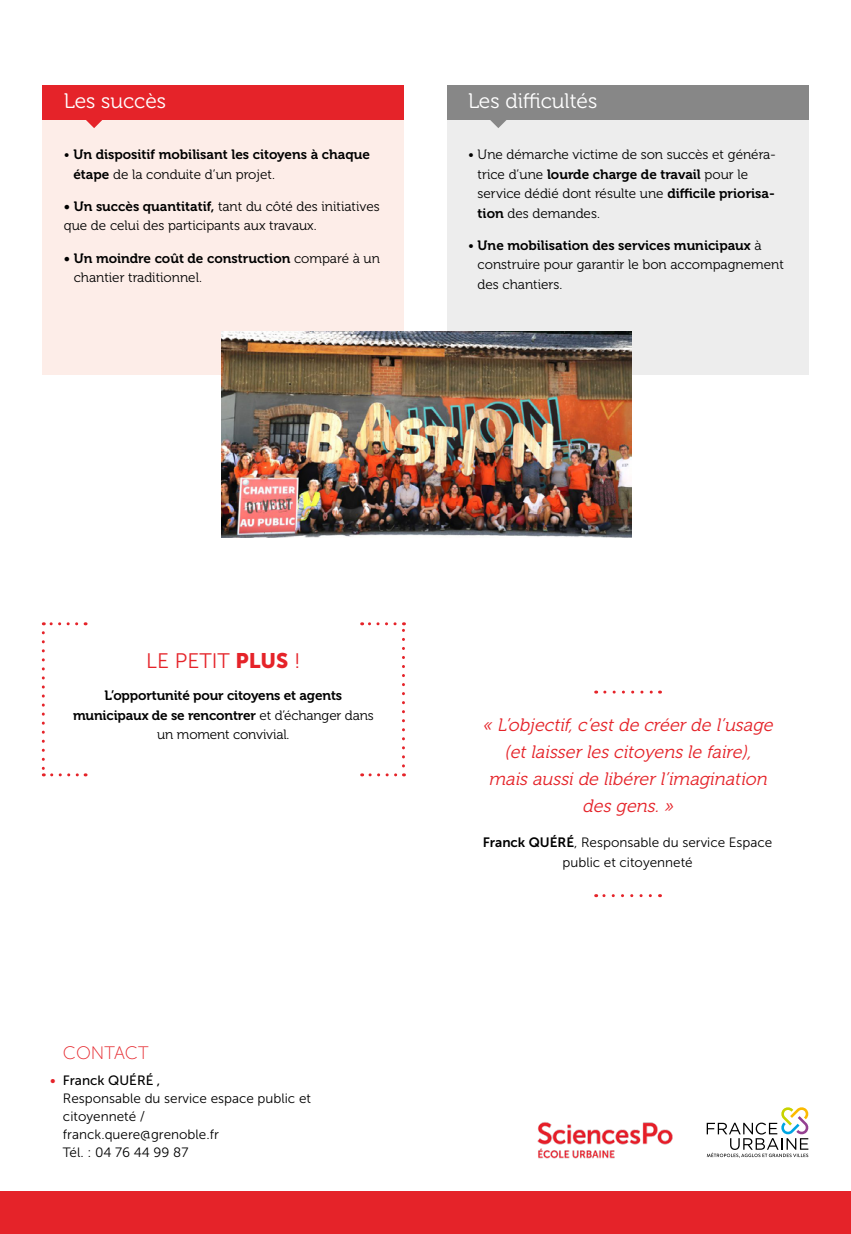
<style>
.page{position:relative;width:851px;height:1234px;background:#fff}
.page>*{position:absolute;margin:0;border:0;box-sizing:border-box;transform-origin:0 0}
.t1{font:21px "Museo 300";color:#fff}
.t2{font:21px "Museo Sans 300";color:#e52329}
.t3{font:italic 18px/27px "Museo 300";color:#e52329;text-align:center}
.t4{font:18px "Museo Sans 100";color:#e52329}
.t5{font:13.5px/19.5px "Museo 300";color:#000}
.t6{font:13.5px/19.5px "Museo 700";color:#000;text-align:center}
.t7{font:13.5px/18px "Museo Sans 300";color:#000;text-align:center}
.t8{font:13.5px "Museo Sans 500";color:#000}
.s1{font-family:"Museo 300"}
.s2{font-family:"Museo 700"}
.s3{font-family:"Museo Sans 900"}
.s4{color:#e52329}
.s5{font-family:"Museo Sans 700"}
</style>
<div class="page">
<div style="left:0;top:1191px;width:850px;height:42px;background:#e52329"></div>
<img style="left:537px;top:1122px;width:136px;height:37px">
<svg style="left:706px;top:1107px;width:102px;height:50px"></svg>
<div style="left:43px;top:102px;width:361px;height:272px;background:#fdede8"></div>
<div style="left:446px;top:102px;width:362px;height:272px;background:#ededed"></div>
<div style="left:43px;top:85px;width:361px;height:34px;background:#e52329"></div>
<div style="left:446px;top:85px;width:362px;height:34px;background:#878787"></div>
<svg style="left:85px;top:119px;width:18px;height:9px"></svg>
<svg style="left:489px;top:119px;width:18px;height:9px"></svg>
<svg style="left:595px;top:894px;width:55px;height:2px"></svg>
<svg style="left:604px;top:690px;width:56px;height:3px"></svg>
<svg style="left:43px;top:622px;width:34px;height:3px"></svg>
<svg style="left:42px;top:632px;width:3px;height:144px"></svg>
<svg style="left:52px;top:773px;width:34px;height:3px"></svg>
<svg style="left:370px;top:773px;width:34px;height:3px"></svg>
<svg style="left:402px;top:622px;width:3px;height:143px"></svg>
<svg style="left:361px;top:622px;width:34px;height:3px"></svg>
<img style="left:221px;top:332px;width:410px;height:205px">
<h1 class="t1" style="left:64px;top:89px;width:104px">Les succès</h1>
<h1 class="t1" style="left:468px;top:89px;width:131px">Les difficultés</h1>
<p class="t6" style="left:64px;top:145px;width:307px"><span class="s1">•</span> Un dispositif mobilisant les citoyens à chaque</p>
<p class="t5" style="left:73px;top:164px;width:203px"><span class="s2">étape</span> de la conduite d’un projet.</p>
<p class="t5" style="left:64px;top:197px;width:317px"><span class="s2">• Un succès quantitatif,</span> tant du côté des initiatives que de celui des participants aux travaux.</p>
<p class="t6" style="left:64px;top:248px;width:317px">• Un moindre coût de construction <span class="s1">comparé à un</span></p>
<p class="t5" style="left:74px;top:268px;width:130px">chantier traditionnel.</p>
<p class="t5" style="left:468px;top:145px;width:309px">• Une démarche victime de son succès et généra-</p>
<p class="t6" style="left:477px;top:164px;width:272px"><span class="s1">trice d’une</span> lourde charge de travail <span class="s1">pour le</span></p>
<p class="t5" style="left:477px;top:184px;width:299px">service dédié dont résulte une <span class="s2">difficile priorisa&shy;tion</span> des demandes.</p>
<p class="t6" style="left:468px;top:235px;width:295px"><span class="s1">•</span> Une mobilisation des services municipaux <span class="s1">à</span></p>
<p class="t5" style="left:477px;top:255px;width:308px">construire pour garantir le bon accompagnement des chantiers.</p>
<h1 class="t2" style="left:146px;top:649px;width:156px">LE PETIT <span class="s3">PLUS</span> !</h1>
<p class="t6" style="left:73px;top:686px;width:302px">L’opportunité pour citoyens et agents municipaux de se rencontrer <span class="s1">et d’échanger dans</span></p>
<p class="t5" style="left:157px;top:725px;width:134px">un moment convivial.</p>
<h2 class="t4" style="left:63px;top:1042px;width:87px">CONTACT</h2>
<p class="t8" style="left:50px;top:1072px;width:112px"><span class="s4">•</span> Franck QUÉRÉ ,</p>
<p class="t7" style="left:63px;top:1089px;width:249px;text-align:left">Responsable du service espace public et citoyenneté /<br>franck.quere@grenoble.fr<br>Tél. : 04 76 44 99 87</p>
<h2 class="t3" style="left:482px;top:711px;width:296px">« L’obj ectif,c’estde créerde l’usage (etlaisserlescitoyensle faire), maisausside libérerl’imagination desgens.»</h2>
<p class="t7" style="left:482px;top:832px;width:291px;line-height:19.5px"><span class="s5">Franck QUÉRÉ</span>, Responsable du service Espace public et citoyenneté</p>
</div>
